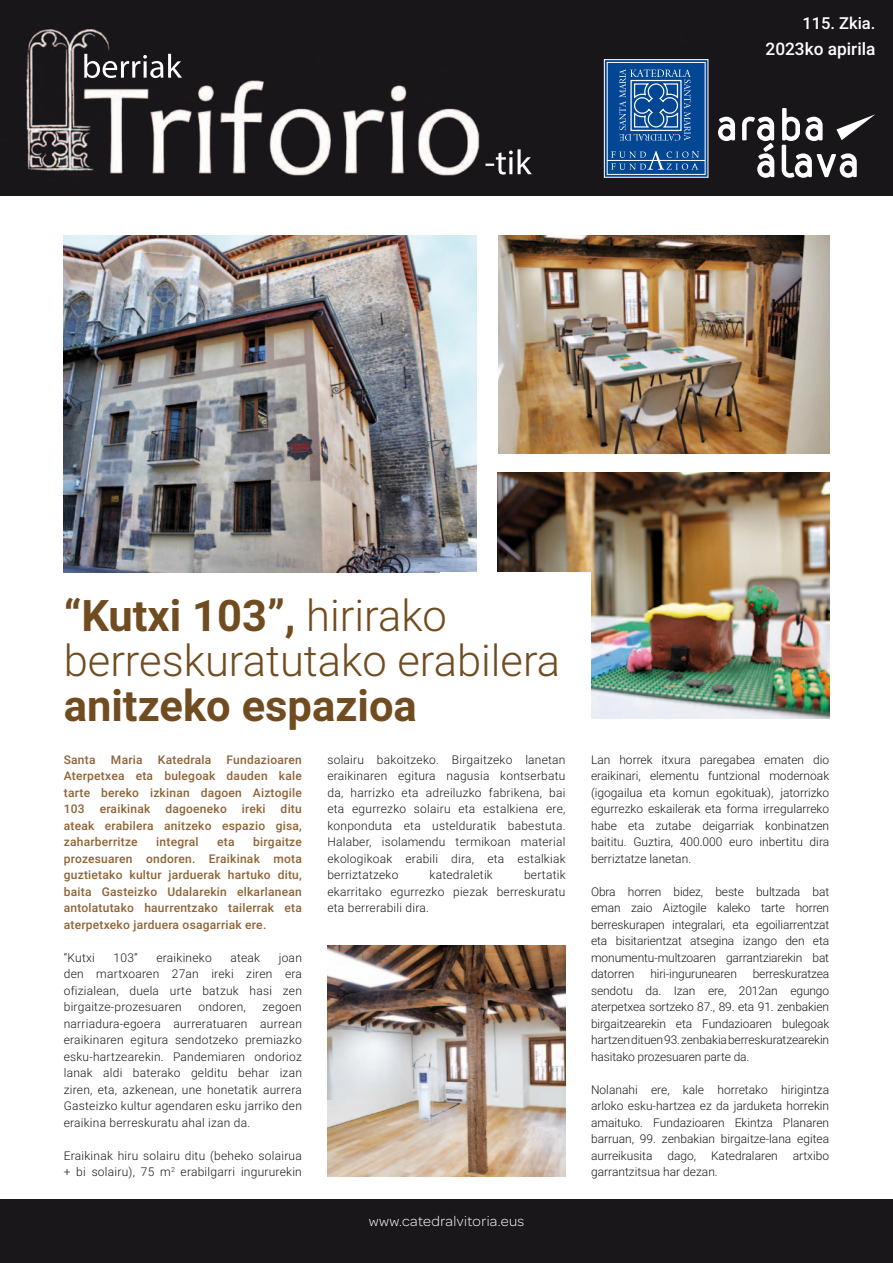
<style>
.page{position:relative;width:893px;height:1263px;background:#fff}
.page>*{position:absolute;margin:0;border:0;box-sizing:border-box;transform-origin:0 0}
.t1{font:300 43.5px/45px "Roboto";color:#714c21}
.t2{font:700 43.5px "Roboto";color:#714c21}
.t3{font:500 17.25px "Roboto";color:#fff}
.t4{font:500 16.5px "Roboto";color:#fff}
.t5{font:300 15px "Omnes Pro";letter-spacing:.025em;color:#fff}
.t6{font:300 12px/16.5px "Roboto";letter-spacing:.02em;color:#1a171c;text-align:justify}
.t7{font:500 12px/16.5px "Roboto";letter-spacing:.02em;color:#8e6336;text-align:justify}
.t8{font:300 12px "Roboto";letter-spacing:-.01em;color:#1a171c}
.s1{font-weight:700}
</style>
<div class="page">
<img style="left:497px;top:472px;width:332px;height:246px">
<div style="left:0;top:1199px;width:893px;height:64px;background:#1a171b"></div>
<img style="left:64px;top:235px;width:412px;height:337px">
<img style="left:499px;top:236px;width:330px;height:218px">
<img style="left:327px;top:945px;width:239px;height:231px">
<div style="left:440px;top:572px;width:151px;height:158px;background:#fff"></div>
<img style="left:0;top:0;width:893px;height:195px">
<svg style="left:718px;top:117px;width:17px;height:24px"></svg>
<svg style="left:742px;top:117px;width:32px;height:61px"></svg>
<svg style="left:782px;top:108px;width:93px;height:70px"></svg>
<svg style="left:603px;top:59px;width:106px;height:119px;background:#3066a5"></svg>
<svg style="left:485px;top:149px;width:47px;height:26px"></svg>
<svg style="left:84px;top:54px;width:98px;height:24px"></svg>
<h3 class="t4" style="left:802px;top:12px;width:75px">115. Zkia.</h3>
<h2 class="t3" style="left:765px;top:37px;width:111px">2023ko apirila</h2>
<h1 class="t1" style="left:64px;top:592px;width:498px"><span class="s1">“Kutxi 103”,</span> hirirako berreskuratutako erabilera</h1>
<h1 class="t2" style="left:64px;top:675px;width:355px">anitzeko espazioa</h1>
<p class="t7" style="left:64px;top:751px;width:240px;text-indent:163px">Fundazioaren Aterpetxea eta bulegoak dauden kale tarte bereko izkinan dagoen Aiztogile 103 eraikinak dagoeneko ireki ditu ateak erabilera anitzeko espazio gisa, zaharberritze</p>
<p class="t7" style="left:64px;top:751px;width:33px">Santa</p>
<p class="t7" style="left:111px;top:751px;width:33px">Maria</p>
<p class="t7" style="left:158px;top:751px;width:55px">Katedrala</p>
<p class="t7" style="left:64px;top:833px;width:240px;text-indent:190px">birgaitze prozesuaren ondoren. Eraikinak mota guztietako kultur jarduerak hartuko ditu, baita Gasteizko Udalarekin elkarlanean antolatutako haurrentzako tailerrak eta aterpetxeko jarduera osagarriak ere.</p>
<p class="t6" style="left:64px;top:949px;width:33px">“Kutxi</p>
<p class="t6" style="left:114px;top:949px;width:26px">103”</p>
<p class="t6" style="left:156px;top:949px;width:57px">eraikineko</p>
<p class="t6" style="left:230px;top:949px;width:31px">ateak</p>
<p class="t7" style="left:156px;top:833px;width:44px">integral</p>
<p class="t7" style="left:217px;top:833px;width:19px">eta</p>
<p class="t6" style="left:64px;top:949px;width:240px;text-indent:215px">joan den martxoaren 27an ireki ziren era ofizialean, duela urte batzuk hasi zen birgaitze-prozesuaren</p>
<p class="t6" style="left:198px;top:998px;width:49px">ondoren,</p>
<p class="t6" style="left:64px;top:998px;width:240px;text-indent:199px">zegoen narriadura-egoera aurreratuaren aurrean eraikinaren egitura sendotzeko premiazko esku-hartzearekin. Pandemiaren ondorioz lanak aldi baterako gelditu behar izan ziren, eta, azkenean, une honetatik aurrera Gasteizko kultur agendaren esku jarriko den eraikina berreskuratu ahal izan da.</p>
<p class="t6" style="left:64px;top:1147px;width:240px">Eraikinak hiru solairu ditu (beheko solairua + bi solairu), 75 m<sup>2</sup> erabilgarri ingururekin</p>
<p class="t6" style="left:327px;top:751px;width:240px">solairu bakoitzeko. Birgaitzeko lanetan eraikinaren egitura nagusia kontserbatu da, harrizko eta adreiluzko fabrikena, bai eta egurrezko solairu eta estalkiena ere, konponduta eta ustelduratik babestuta.<br>Halaber, isolamendu termikoan material ekologikoak erabili dira, eta estalkiak berriztatzeko</p>
<p class="t6" style="left:327px;top:866px;width:240px;text-indent:197px">bertatik ekarritako egurrezko piezak berreskuratu eta berrerabili dira.</p>
<p class="t6" style="left:430px;top:866px;width:65px">katedraletik</p>
<p class="t5" style="left:369px;top:1211px;width:157px">www.catedralvitoria.eus</p>
<p class="t6" style="left:591px;top:751px;width:240px">Lan horrek itxura paregabea ematen dio eraikinari, elementu funtzional modernoak (igogailua eta komun egokituak), jatorrizko egurrezko eskailerak eta forma irregularreko habe eta zutabe deigarriak konbinatzen baititu. Guztira, 400.000 euro inbertitu dira berriztatze lanetan.</p>
<p class="t6" style="left:591px;top:883px;width:240px">Obra horren bidez, beste bultzada bat eman zaio Aiztogile kaleko tarte horren berreskurapen integralari, eta egoiliarrentzat eta bisitarientzat atsegina izango den eta monumentu-multzoaren garrantziarekin bat datorren</p>
<p class="t6" style="left:591px;top:965px;width:240px;text-indent:162px">berreskuratzea sendotu da. Izan ere, 2012an egungo aterpetxea sortzeko 87., 89. eta 91. zenbakien birgaitzearekin eta Fundazioaren bulegoak hartzen dituen 93. zenbakia berreskuratzearekin hasitako prozesuaren parte da.</p>
<p class="t6" style="left:591px;top:1081px;width:240px">Nolanahi ere, kale horretako hirigintza arloko esku-hartzea ez da jarduketa horrekin amaituko. Fundazioaren Ekintza Planaren barruan, 99. zenbakian birgaitze-lana egitea aurreikusita dago, Katedralaren artxibo garrantzitsua har dezan.</p>
<p class="t8" style="left:650px;top:965px;width:88px">hiri-ingurunearen</p>
</div>
